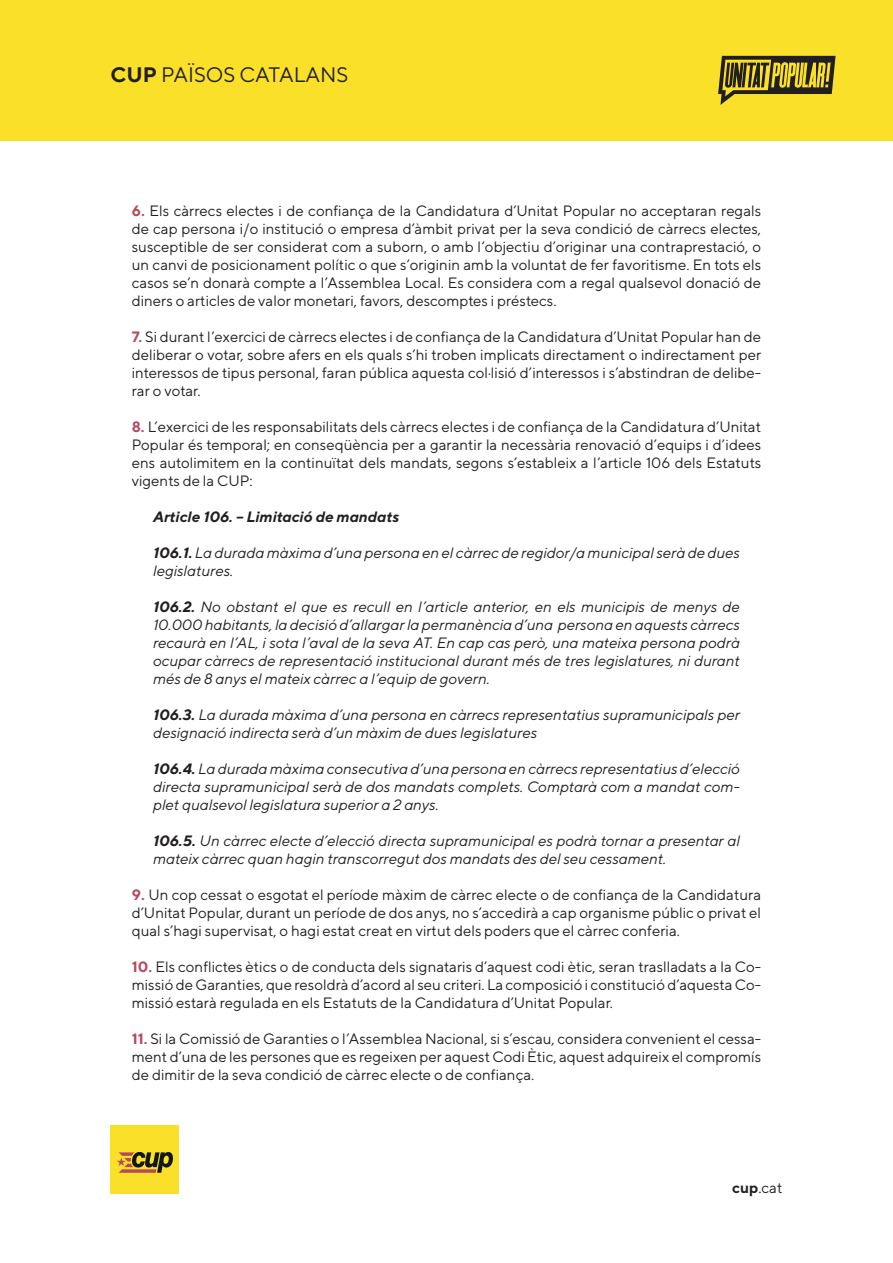
<style>
.page{position:relative;width:893px;height:1263px;background:#fff}
.page>*{position:absolute;margin:0;border:0;box-sizing:border-box;transform-origin:0 0}
.t1{font:21px "TT Norms";color:#231f20}
.t2{font:15px/18px "TT Norms";color:#231f20;text-align:justify}
.t3{font:italic 15px/18px "TT Norms";color:#231f20}
.t4{font:italic 700 15px "TT Norms";color:#231f20}
.s1{font-weight:700}
.s2{font-weight:700;color:#b64a5d}
</style>
<div class="page">
<div style="left:0;top:0;width:893px;height:140px;background:#fae029"></div>
<div style="left:111px;top:1125px;width:68px;height:68px;background:#fae029"></div>
<svg style="left:117px;top:1151px;width:56px;height:22px"></svg>
<svg style="left:718px;top:56px;width:118px;height:49px"></svg>
<h1 class="t1" style="left:111px;top:62px;width:239px"><span class="s1">CUP</span> PAÏSOS CATALANS</h1>
<p class="t2" style="left:132px;top:201px;width:631px"><span class="s2">6.</span> Els càrrecs electes i de confiança de la Candidatura d’Unitat Popular no acceptaran regals de cap persona i/o institució o empresa d’àmbit privat per la seva condició de càrrecs electes, susceptible de ser considerat com a suborn, o amb l’objectiu d’originar una contraprestació, o un canvi de posicionament polític o que s’originin amb la voluntat de fer favoritisme. En tots els casos se’n donarà compte a l’Assemblea Local. Es considera com a regal qualsevol donació de diners o articles de valor monetari, favors, descomptes i préstecs.</p>
<p class="t2" style="left:132px;top:327px;width:631px"><span class="s2">7.</span> Si durant l’exercici de càrrecs electes i de confiança de la Candidatura d’Unitat Popular han de deliberar o votar, sobre afers en els quals s’hi troben implicats directament o indirectament per interessos de tipus personal, faran pública aquesta col·lisió d’interessos i s’abstindran de delibe&shy;rar o votar.</p>
<p class="t2" style="left:132px;top:417px;width:631px"><span class="s2">8.</span> L’exercici de les responsabilitats dels càrrecs electes i de confiança de la Candidatura d’Unitat Popular és temporal; en conseqüència per a garantir la necessària renovació d’equips i d’idees ens autolimitem en la continuïtat dels mandats, segons s’estableix a l’article 106 dels Estatuts vigents de la CUP:</p>
<p class="t4" style="left:153px;top:507px;width:248px">Article 106. – Limitació de mandats</p>
<p class="t3" style="left:153px;top:543px;width:588px"><span class="s1">106.1.</span> La durada màxima d’una persona en el càrrec de regidor/a municipal serà de dues legislatures.</p>
<p class="t3" style="left:153px;top:597px;width:588px;text-align:justify"><span class="s1">106.2.</span> No obstant el que es recull en l’article anterior, en els municipis de menys de 10.000 habitants, la decisió d’allargar la permanència d’una persona en aquests càrrecs recaurà en l’AL, i sota l’aval de la seva AT. En cap cas però, una mateixa persona podrà ocupar càrrecs de representació institucional durant més de tres legislatures, ni durant més de 8 anys el mateix càrrec a l’equip de govern.</p>
<p class="t3" style="left:153px;top:705px;width:588px"><span class="s1">106.3.</span> La durada màxima d’una persona en càrrecs representatius supramunicipals per designació indirecta serà d’un màxim de dues legislatures</p>
<p class="t3" style="left:153px;top:759px;width:588px;text-align:justify"><span class="s1">106.4.</span> La durada màxima consecutiva d’una persona en càrrecs representatius d’elecció directa supramunicipal serà de dos mandats complets. Comptarà com a mandat com&shy;plet qualsevol legislatura superior a 2 anys.</p>
<p class="t3" style="left:153px;top:831px;width:588px"><span class="s1">106.5.</span> Un càrrec electe d’elecció directa supramunicipal es podrà tornar a presentar al mateix càrrec quan hagin transcorregut dos mandats des del seu cessament.</p>
<p class="t2" style="left:132px;top:885px;width:631px"><span class="s2">9.</span> Un cop cessat o esgotat el període màxim de càrrec electe o de confiança de la Candidatura d’Unitat Popular, durant un període de dos anys, no s’accedirà a cap organisme públic o privat el qual s’hagi supervisat, o hagi estat creat en virtut dels poders que el càrrec conferia.</p>
<p class="t2" style="left:132px;top:957px;width:631px"><span class="s2">10.</span> Els conflictes ètics o de conducta dels signataris d’aquest codi ètic, seran traslladats a la Co&shy;missió de Garanties, que resoldrà d’acord al seu criteri. La composició i constitució d’aquesta Co&shy;missió estarà regulada en els Estatuts de la Candidatura d’Unitat Popular.</p>
<p class="t2" style="left:132px;top:1029px;width:631px"><span class="s2">11.</span> Si la Comissió de Garanties o l’Assemblea Nacional, si s’escau, considera convenient el cessa&shy;ment d’una de les persones que es regeixen per aquest Codi Ètic, aquest adquireix el compromís de dimitir de la seva condició de càrrec electe o de confiança.</p>
<p class="t2" style="left:732px;top:1178px;width:52px"><span class="s1">cup</span>.cat</p>
</div>
